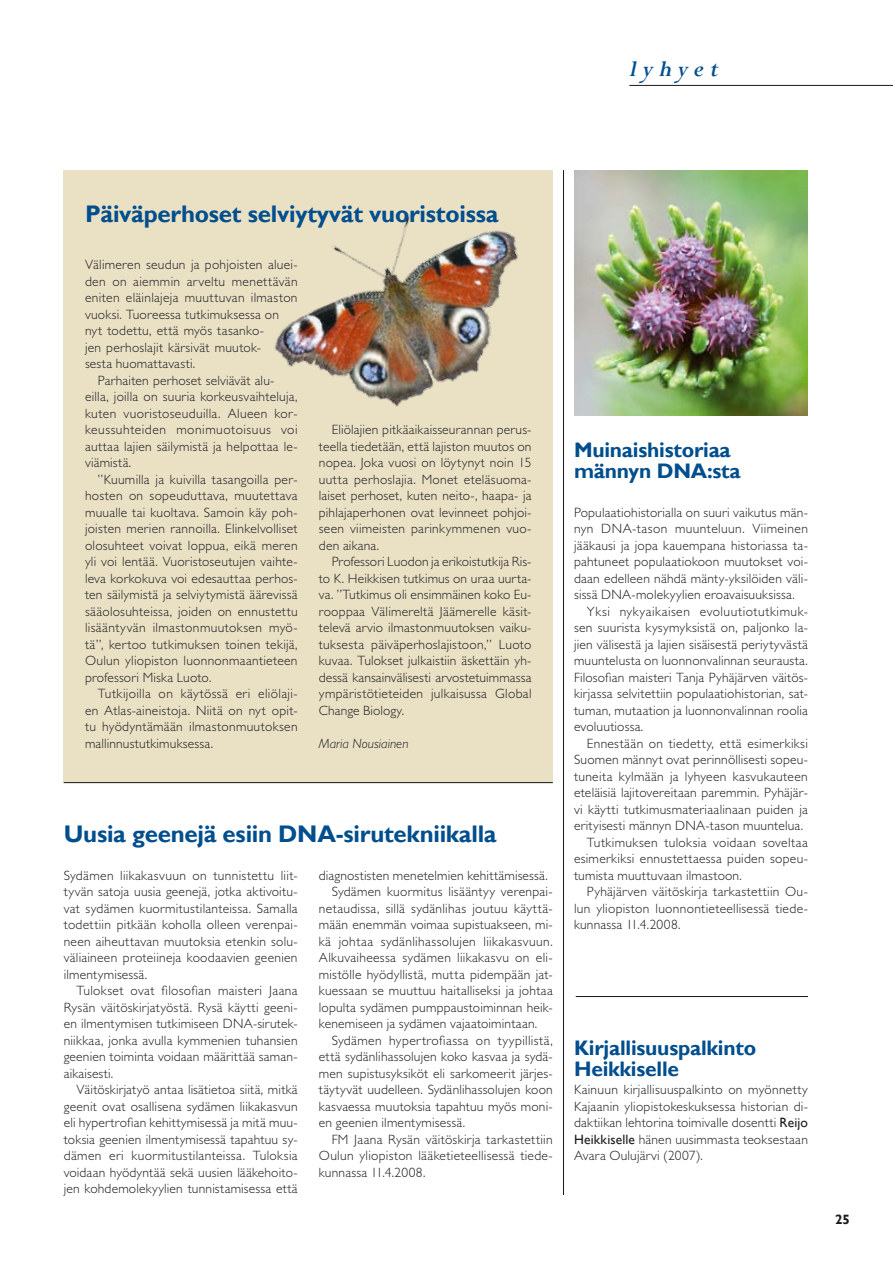
<style>
.page{position:relative;width:893px;height:1263px;background:#fff}
.page>*{position:absolute;margin:0;border:0;box-sizing:border-box;transform-origin:0 0}
.t1{font:italic 700 25.5px "Perpetua";letter-spacing:.24em;color:#004e8d}
.t2{font:700 24px "Gill Sans";letter-spacing:-.01em;color:#004e8d}
.t3{font:700 21px/21px "Gill Sans";letter-spacing:-.01em;color:#004e8d}
.t4{font:300 13.5px/16.5px "Gill Sans Std";letter-spacing:.02em;color:#1b1b1f;text-align:justify}
.t5{font:300 13.5px "Gill Sans Std";letter-spacing:.04em;color:#1b1b1f}
.t6{font:italic 300 13.5px "Gill Sans Std";color:#1b1b1f}
.t7{font:700 13.5px "Gill Sans";color:#1b1b1f}
.s1{font-family:"Gill Sans";font-weight:400}
</style>
<div class="page">
<div style="left:64px;top:170px;width:489px;height:613px;background:#eae1c5"></div>
<img style="left:274px;top:214px;width:244px;height:193px">
<hr style="left:629px;top:85px;width:264px;height:1px;background:#1b1b1f">
<img style="left:575px;top:170px;width:233px;height:245px">
<hr style="left:64px;top:782px;width:489px;height:1px;background:#1b1b1f">
<hr style="left:563px;top:170px;width:1px;height:1025px;background:#1b1b1f">
<hr style="left:576px;top:996px;width:232px;height:1px;background:#1b1b1f">
<h1 class="t1" style="left:629px;top:52px;width:91px">lyhyet</h1>
<h2 class="t2" style="left:85px;top:199px;width:415px">Päiväperhoset selviytyvät vuoristoissa</h2>
<p class="t4" style="left:85px;top:256px;width:214px">Välimeren seudun ja pohjoisten aluei-</p>
<p class="t4" style="left:85px;top:273px;width:214px">den on aiemmin arveltu menettävän</p>
<p class="t4" style="left:85px;top:289px;width:214px">eniten eläinlajeja muuttuvan ilmaston</p>
<p class="t4" style="left:85px;top:306px;width:195px">vuoksi. Tuoreessa tutkimuksessa on</p>
<p class="t4" style="left:85px;top:322px;width:180px">nyt todettu, että myös tasanko-</p>
<p class="t4" style="left:85px;top:339px;width:177px">jen perhoslajit kärsivät muutok-</p>
<p class="t4" style="left:85px;top:355px;width:112px">sesta huomattavasti.</p>
<p class="t4" style="left:98px;top:372px;width:178px">Parhaiten perhoset selviävät alu-</p>
<p class="t4" style="left:85px;top:388px;width:214px">eilla, joilla on suuria korkeusvaihteluja,</p>
<p class="t4" style="left:85px;top:405px;width:214px">kuten vuoristoseuduilla. Alueen kor-</p>
<p class="t5" style="left:85px;top:422px;width:214px">keussuhteiden monimuotoisuus voi</p>
<p class="t4" style="left:85px;top:438px;width:214px">auttaa lajien säilymistä ja helpottaa le-</p>
<p class="t4" style="left:85px;top:454px;width:48px">viämistä.</p>
<p class="t4" style="left:98px;top:471px;width:201px">”Kuumilla ja kuivilla tasangoilla per-</p>
<p class="t4" style="left:85px;top:487px;width:214px">hosten on sopeuduttava, muutettava</p>
<p class="t4" style="left:85px;top:504px;width:214px">muualle tai kuoltava. Samoin käy poh-</p>
<p class="t4" style="left:85px;top:520px;width:214px">joisten merien rannoilla. Elinkelvolliset</p>
<p class="t4" style="left:85px;top:537px;width:214px">olosuhteet voivat loppua, eikä meren</p>
<p class="t4" style="left:85px;top:553px;width:214px">yli voi lentää. Vuoristoseutujen vaihte-</p>
<p class="t4" style="left:85px;top:570px;width:214px">leva korkokuva voi edesauttaa perhos-</p>
<p class="t4" style="left:85px;top:586px;width:214px">ten säilymistä ja selviytymistä äärevissä</p>
<p class="t4" style="left:85px;top:603px;width:214px">sääolosuhteissa, joiden on ennustettu</p>
<p class="t4" style="left:85px;top:619px;width:214px">lisääntyvän ilmastonmuutoksen myö-</p>
<p class="t4" style="left:85px;top:636px;width:214px">tä”, kertoo tutkimuksen toinen tekijä,</p>
<p class="t4" style="left:85px;top:652px;width:214px">Oulun yliopiston luonnonmaantieteen</p>
<p class="t4" style="left:85px;top:669px;width:128px">professori Miska Luoto.</p>
<p class="t4" style="left:98px;top:685px;width:201px">Tutkijoilla on käytössä eri eliölaji-</p>
<p class="t4" style="left:85px;top:702px;width:214px">en Atlas-aineistoja. Niitä on nyt opit-</p>
<p class="t4" style="left:85px;top:718px;width:214px">tu hyödyntämään ilmastonmuutoksen</p>
<p class="t4" style="left:85px;top:735px;width:130px">mallinnustutkimuksessa.</p>
<p class="t4" style="left:319px;top:421px;width:214px;text-indent:13px">Eliölajien pitkäaikaisseurannan perus&shy;teella tiedetään, että lajiston muutos on nopea. Joka vuosi on löytynyt noin 15 uutta perhoslajia. Monet eteläsuoma&shy;laiset perhoset, kuten neito-, haapa- ja pihlajaperhonen ovat levinneet pohjoi&shy;seen viimeisten parinkymmenen vuo&shy;den aikana.</p>
<p class="t4" style="left:319px;top:553px;width:214px;text-indent:13px">Professori Luodon ja erikoistutkija Ris&shy;to K. Heikkisen tutkimus on uraa uurta&shy;va. ”Tutkimus oli ensimmäinen koko Eu&shy;rooppaa Välimereltä Jäämerelle käsit&shy;televä arvio ilmastonmuutoksen vaiku&shy;tuksesta päiväperhoslajistoon,” Luoto kuvaa. Tulokset julkaistiin äskettäin yh&shy;dessä kansainvälisesti arvostetuim- massa ympäristötieteiden julkaisussa Global Change Biology.</p>
<p class="t6" style="left:319px;top:736px;width:91px">Maria Nousiainen</p>
<h2 class="t2" style="left:64px;top:819px;width:235px">Uusia geenejä esiin DNA</h2>
<h2 class="t2" style="left:336px;top:819px;width:162px">-sirutekniikalla</h2>
<p class="t4" style="left:64px;top:867px;width:235px">Sydämen liikakasvuun on tunnistettu liit&shy;tyvän satoja uusia geenejä, jotka aktivoitu&shy;vat sydämen kuormitustilanteissa. Samalla todettiin pitkään koholla olleen verenpai&shy;neen aiheuttavan muutoksia etenkin solu&shy;väliaineen proteiineja koodaavien geenien ilmentymisessä.</p>
<p class="t4" style="left:64px;top:982px;width:235px;text-indent:13px">Tulokset ovat filosofian maisteri Jaana Rysän väitöskirjatyöstä. Rysä käytti geeni&shy;en ilmentymisen tutkimiseen DNA-sirutek&shy;niikkaa, jonka avulla kymmenien tuhansien geenien toiminta voidaan määrittää saman&shy;aikaisesti.</p>
<p class="t4" style="left:64px;top:1081px;width:235px;text-indent:13px">Väitöskirjatyö antaa lisätietoa siitä, mitkä geenit ovat osallisena sydämen liikakasvun eli hypertrofian kehittymisessä ja mitä muu&shy;toksia geenien ilmentymisessä tapahtuu sy&shy;dämen eri kuormitustilanteissa. Tuloksia voidaan hyödyntää sekä uusien lääkehoito&shy;jen kohdemolekyylien tunnistamisessa että</p>
<p class="t4" style="left:319px;top:867px;width:230px">diagnostisten menetelmien kehittämisessä.</p>
<p class="t4" style="left:332px;top:883px;width:223px">Sydämen kuormitus lisääntyy verenpai-</p>
<p class="t4" style="left:319px;top:900px;width:235px">netaudissa, sillä sydänlihas joutuu käyttä-</p>
<p class="t4" style="left:319px;top:916px;width:235px">mään enemmän voimaa supistuakseen, mi-</p>
<p class="t4" style="left:319px;top:933px;width:235px">kä johtaa sydänlihassolujen liikakasvuun.</p>
<p class="t4" style="left:319px;top:949px;width:235px">Alkuvaiheessa sydämen liikakasvu on eli-</p>
<p class="t4" style="left:319px;top:966px;width:235px">mistölle hyödyllistä, mutta pidempään jat-</p>
<p class="t4" style="left:319px;top:982px;width:235px">kuessaan se muuttuu haitalliseksi ja johtaa</p>
<p class="t4" style="left:319px;top:999px;width:235px">lopulta sydämen pumppaustoiminnan heik-</p>
<p class="t4" style="left:319px;top:1015px;width:220px">kenemiseen ja sydämen vajaatoimintaan.</p>
<p class="t4" style="left:332px;top:1032px;width:223px">Sydämen hypertrofiassa on tyypillistä,</p>
<p class="t4" style="left:319px;top:1048px;width:235px">että sydänlihassolujen koko kasvaa ja sydä-</p>
<p class="t4" style="left:319px;top:1065px;width:235px">men supistusyksiköt eli sarkomeerit järjes-</p>
<p class="t4" style="left:319px;top:1081px;width:235px">täytyvät uudelleen. Sydänlihassolujen koon</p>
<p class="t4" style="left:319px;top:1098px;width:235px">kasvaessa muutoksia tapahtuu myös moni-</p>
<p class="t4" style="left:319px;top:1114px;width:148px">en geenien ilmentymisessä.</p>
<p class="t4" style="left:332px;top:1131px;width:223px">FM Jaana Rysän väitöskirja tarkastettiin</p>
<p class="t4" style="left:319px;top:1147px;width:235px">Oulun yliopiston lääketieteellisessä tiede-</p>
<p class="t4" style="left:319px;top:1164px;width:108px">kunnassa 11.4.2008.</p>
<h3 class="t3" style="left:574px;top:440px;width:158px">Muinaishistoriaa männyn DNA</h3>
<h3 class="t3" style="left:707px;top:461px;width:35px">:sta</h3>
<p class="t4" style="left:574px;top:504px;width:235px">Populaatiohistorialla on suuri vaikutus män-</p>
<p class="t4" style="left:574px;top:520px;width:235px">nyn DNA-tason muunteluun. Viimeinen</p>
<p class="t4" style="left:574px;top:537px;width:235px">jääkausi ja jopa kauempana historiassa ta-</p>
<p class="t4" style="left:574px;top:553px;width:235px">pahtuneet populaatiokoon muutokset voi-</p>
<p class="t4" style="left:574px;top:570px;width:235px">daan edelleen nähdä mänty-yksilöiden väli-</p>
<p class="t4" style="left:574px;top:586px;width:222px">sissä DNA-molekyylien eroavaisuuksissa.</p>
<p class="t5" style="left:587px;top:603px;width:223px">Yksi nykyaikaisen evoluutiotutkimuk-</p>
<p class="t4" style="left:574px;top:619px;width:235px">sen suurista kysymyksistä on, paljonko la-</p>
<p class="t4" style="left:574px;top:636px;width:235px">jien välisestä ja lajien sisäisestä periytyvästä</p>
<p class="t4" style="left:574px;top:652px;width:235px">muuntelusta on luonnonvalinnan seurausta.</p>
<p class="t4" style="left:574px;top:669px;width:235px">Filosofian maisteri Tanja Pyhäjärven väitös-</p>
<p class="t4" style="left:574px;top:685px;width:235px">kirjassa selvitettiin populaatiohistorian, sat-</p>
<p class="t4" style="left:574px;top:702px;width:235px">tuman, mutaation ja luonnonvalinnan roolia</p>
<p class="t4" style="left:574px;top:718px;width:71px">evoluutiossa.</p>
<p class="t4" style="left:587px;top:735px;width:223px">Ennestään on tiedetty, että esimerkiksi</p>
<p class="t4" style="left:574px;top:751px;width:235px">Suomen männyt ovat perinnöllisesti sopeu-</p>
<p class="t4" style="left:574px;top:768px;width:235px">tuneita kylmään ja lyhyeen kasvukauteen</p>
<p class="t4" style="left:574px;top:784px;width:235px">eteläisiä lajitovereitaan paremmin. Pyhäjär-</p>
<p class="t4" style="left:574px;top:801px;width:235px">vi käytti tutkimusmateriaalinaan puiden ja</p>
<p class="t4" style="left:574px;top:817px;width:231px">erityisesti männyn DNA-tason muuntelua.</p>
<p class="t4" style="left:587px;top:834px;width:223px">Tutkimuksen tuloksia voidaan soveltaa</p>
<p class="t4" style="left:574px;top:850px;width:235px">esimerkiksi ennustettaessa puiden sopeu-</p>
<p class="t4" style="left:574px;top:867px;width:169px">tumista muuttuvaan ilmastoon.</p>
<p class="t4" style="left:587px;top:883px;width:223px">Pyhäjärven väitöskirja tarkastettiin Ou-</p>
<p class="t4" style="left:574px;top:900px;width:235px">lun yliopiston luonnontieteellisessä tiede-</p>
<p class="t4" style="left:574px;top:916px;width:108px">kunnassa 11.4.2008.</p>
<h3 class="t3" style="left:574px;top:1038px;width:184px">Kirjallisuuspalkinto<br>Heikkiselle</h3>
<p class="t4" style="left:574px;top:1081px;width:235px">Kainuun kirjallisuuspalkinto on myönnetty Kajaanin yliopistokeskuksessa historian di&shy;daktiikan lehtorina toimivalle dosentti <span class="s1">Reijo Heikkiselle</span> hänen uusimmasta teoksestaan Avara Oulujärvi (2007).</p>
<p class="t7" style="left:835px;top:1211px;width:15px">25</p>
</div>
